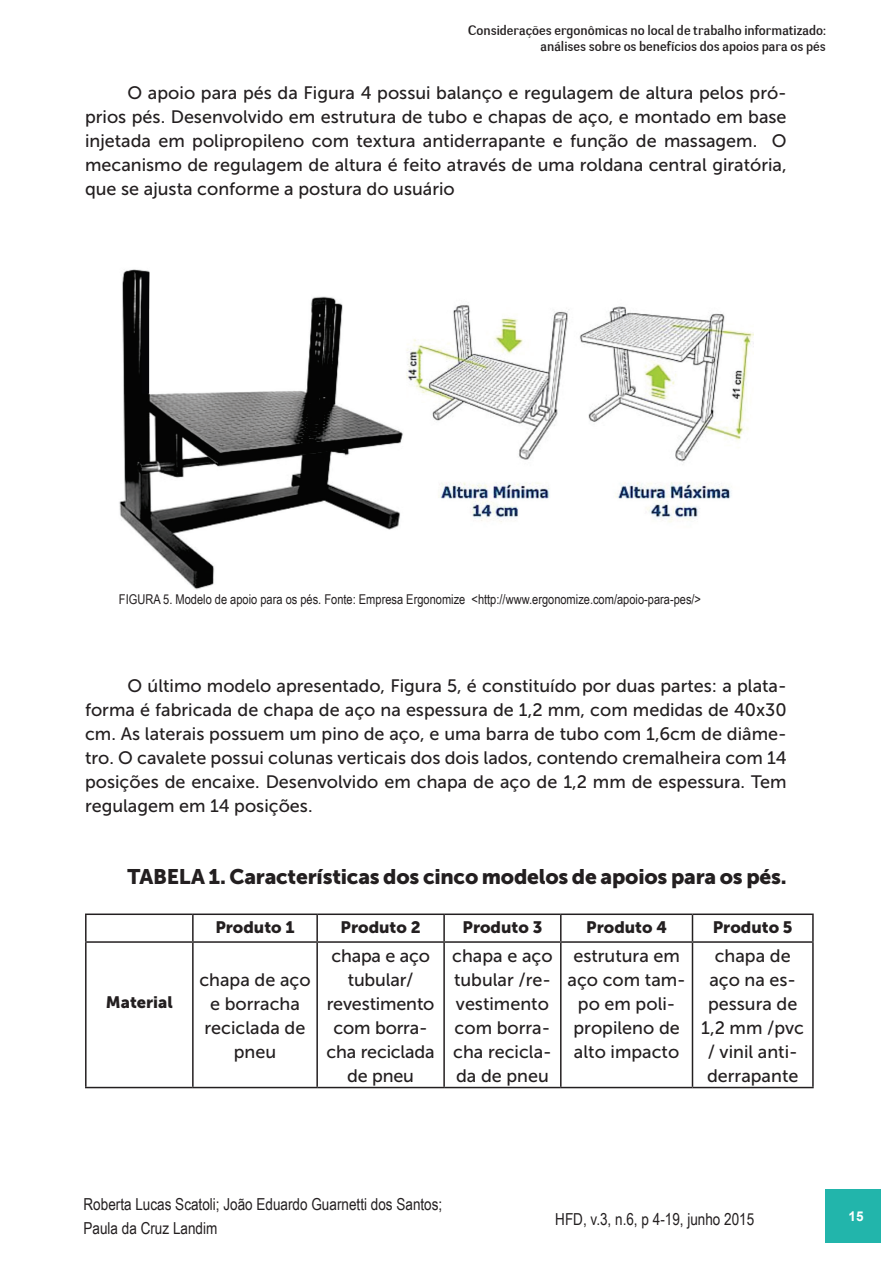
<style>
.page{position:relative;width:893px;height:1263px;background:#fff}
.page>*{position:absolute;margin:0;border:0;box-sizing:border-box;transform-origin:0 0}
.Subtítulo{font:21px "Museo Sans 900";letter-spacing:-.01em;color:#231f20}
.Corpo{font:18px/24px "Museo Sans 500";color:#231f20;text-align:center}
.Corpo-2{font:16.5px "Arial Narrow";color:#231f20}
.Corpo-3{font:16.5px "Museo Sans 900";color:#231f20}
.autores_rodapé{font:16.5px "Arial Narrow";color:#231f20}
.nome_artigo{font:13.5px/16.2px "Negotiate Free";color:#231f20;text-align:right}
.legenda{font:13.5px "Arial Narrow";color:#231f20}
.t1{font:700 13.5px "Arial";color:#fff}
</style>
<div class="page">
<div style="left:825px;top:1189px;width:55px;height:53px;background:#22b5ab"></div>
<img style="left:119px;top:269px;width:634px;height:320px">
<hr style="left:85px;top:913px;width:108px;height:2px;background:#231f20">
<hr style="left:85px;top:915px;width:2px;height:26px;background:#231f20">
<hr style="left:193px;top:913px;width:124px;height:2px;background:#231f20">
<hr style="left:192px;top:915px;width:2px;height:26px;background:#231f20">
<hr style="left:317px;top:913px;width:127px;height:2px;background:#231f20">
<hr style="left:316px;top:915px;width:2px;height:26px;background:#231f20">
<hr style="left:444px;top:913px;width:117px;height:2px;background:#231f20">
<hr style="left:443px;top:915px;width:2px;height:26px;background:#231f20">
<hr style="left:561px;top:913px;width:131px;height:2px;background:#231f20">
<hr style="left:560px;top:915px;width:2px;height:26px;background:#231f20">
<hr style="left:692px;top:913px;width:122px;height:2px;background:#231f20">
<svg style="left:692px;top:915px;width:1px;height:26px"></svg>
<hr style="left:812px;top:915px;width:2px;height:26px;background:#231f20">
<hr style="left:85px;top:941px;width:108px;height:2px;background:#231f20">
<hr style="left:85px;top:943px;width:2px;height:144px;background:#231f20">
<hr style="left:193px;top:941px;width:124px;height:2px;background:#231f20">
<hr style="left:192px;top:943px;width:2px;height:144px;background:#231f20">
<hr style="left:317px;top:941px;width:127px;height:2px;background:#231f20">
<hr style="left:316px;top:943px;width:2px;height:144px;background:#231f20">
<hr style="left:444px;top:941px;width:117px;height:2px;background:#231f20">
<hr style="left:443px;top:943px;width:2px;height:144px;background:#231f20">
<hr style="left:561px;top:941px;width:131px;height:2px;background:#231f20">
<hr style="left:560px;top:943px;width:2px;height:144px;background:#231f20">
<hr style="left:692px;top:941px;width:122px;height:2px;background:#231f20">
<hr style="left:692px;top:943px;width:1px;height:144px;background:#231f20">
<hr style="left:812px;top:943px;width:2px;height:144px;background:#231f20">
<hr style="left:85px;top:1087px;width:108px;height:1px;background:#231f20">
<hr style="left:193px;top:1087px;width:124px;height:1px;background:#231f20">
<hr style="left:317px;top:1087px;width:127px;height:1px;background:#231f20">
<hr style="left:444px;top:1087px;width:117px;height:1px;background:#231f20">
<hr style="left:561px;top:1087px;width:131px;height:1px;background:#231f20">
<hr style="left:692px;top:1087px;width:122px;height:1px;background:#231f20">
<p class="nome_artigo" style="left:468px;top:22px;width:359px">Considerações ergonômicas no local de trabalho informatizado: análises sobre os benefícios dos apoios para os pés</p>
<p class="Corpo" style="left:85px;top:80px;width:703px;text-align:justify;text-indent:43px">O apoio para pés da Figura 4 possui balanço e regulagem de altura pelos pró&shy;prios pés. Desenvolvido em estrutura de tubo e chapas de aço, e montado em base injetada em polipropileno com textura antiderrapante e função de massagem. O mecanismo de regulagem de altura é feito através de uma roldana central giratória, que se ajusta conforme a postura do usuário</p>
<p class="legenda" style="left:119px;top:590px;width:584px">FIGURA 5. Modelo de apoio para os pés. Fonte: Empresa Ergonomize &lt;http://www.ergonomize.com/apoio-para-pes/&gt;</p>
<p class="Corpo" style="left:85px;top:673px;width:703px;text-align:justify;text-indent:43px">O último modelo apresentado, Figura 5, é constituído por duas partes: a plata&shy;forma é fabricada de chapa de aço na espessura de 1,2 mm, com medidas de 40x30 cm. As laterais possuem um pino de aço, e uma barra de tubo com 1,6cm de diâme&shy;tro. O cavalete possui colunas verticais dos dois lados, contendo cremalheira com 14 posições de encaixe. Desenvolvido em chapa de aço de 1,2 mm de espessura. Tem regulagem em 14 posições.</p>
<p class="Subtítulo" style="left:128px;top:864px;width:661px">TABELA 1. Características dos cinco modelos de apoios para os pés.</p>
<p class="Corpo-3" style="left:215px;top:917px;width:81px">Produto 1</p>
<p class="Corpo-3" style="left:341px;top:917px;width:82px">Produto 2</p>
<p class="Corpo-3" style="left:463px;top:917px;width:81px">Produto 3</p>
<p class="Corpo-3" style="left:586px;top:917px;width:82px">Produto 4</p>
<p class="Corpo-3" style="left:713px;top:917px;width:81px">Produto 5</p>
<p class="Corpo-3" style="left:106px;top:993px;width:68px">Material</p>
<p class="Corpo" style="left:199px;top:967px;width:113px">chapa de aço e borracha reciclada de pneu</p>
<p class="Corpo" style="left:331px;top:943px;width:100px">chapa e aço</p>
<p class="Corpo" style="left:348px;top:967px;width:67px">tubular/</p>
<p class="Corpo" style="left:327px;top:991px;width:109px">revestimento</p>
<p class="Corpo" style="left:327px;top:1015px;width:110px">com borra&shy;cha reciclada de pneu</p>
<p class="Corpo" style="left:452px;top:943px;width:102px;text-align:left">chapa e aço tubular /re&shy;vestimento com borra&shy;cha recicla&shy;da de pneu</p>
<p class="Corpo" style="left:567px;top:943px;width:120px">estrutura em aço com tam&shy;po em poli&shy;propileno de alto impacto</p>
<p class="Corpo" style="left:701px;top:943px;width:104px">chapa de aço na es&shy;pessura de<br>1,2 mm /pvc / vinil anti&shy;derrapante</p>
<p class="Corpo-2" style="left:84px;top:1192px;width:360px">Roberta Lucas Scatoli; João Eduardo Guarnetti dos Santos;</p>
<p class="Corpo-2" style="left:84px;top:1216px;width:135px">Paula da Cruz Landim</p>
<p class="autores_rodapé" style="left:555px;top:1206px;width:201px">HFD, v.3, n.6, p 4-19, junho 2015</p>
<p class="t1" style="left:849px;top:1207px;width:17px">15</p>
</div>
